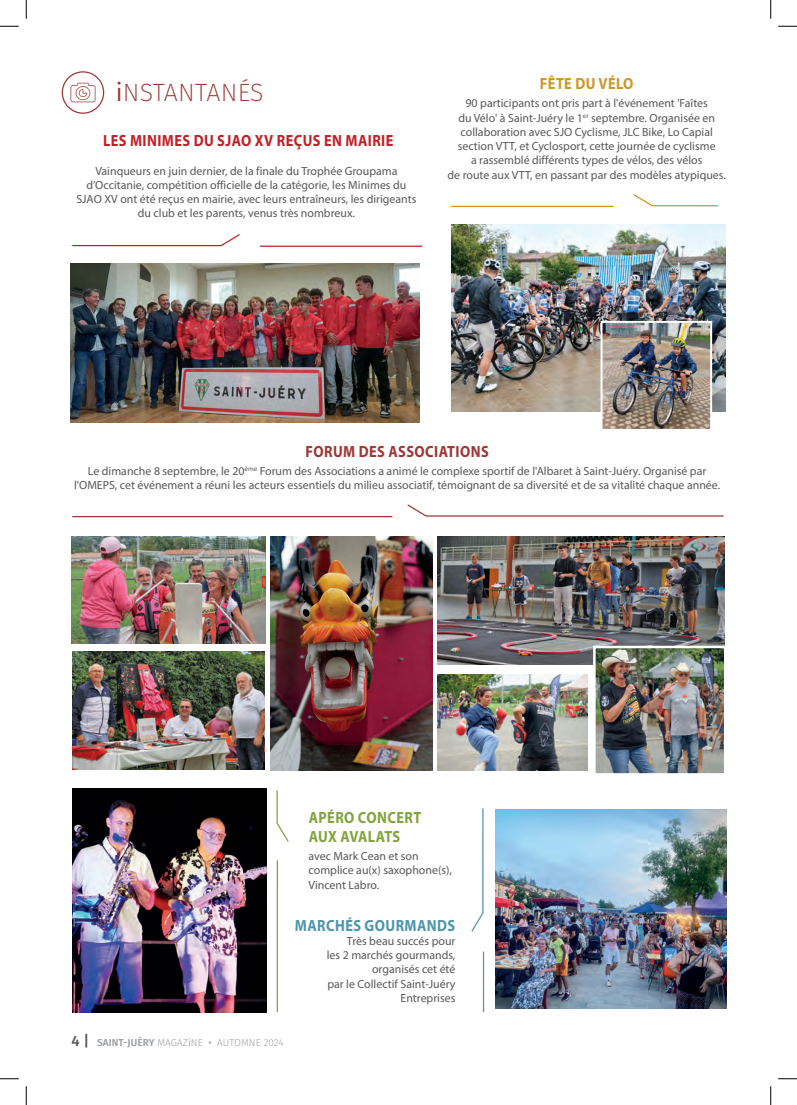
<style>
.page{position:relative;width:797px;height:1105px;background:#fff}
.page>*{position:absolute;margin:0;border:0;box-sizing:border-box;transform-origin:0 0}
.t1{font:200 25px "Fira Sans";letter-spacing:.01em;color:#9e3735}
.t2{font:700 16.25px "Myriad Pro";letter-spacing:.03em;color:#c12028;scale:.88 1}
.t3{font:700 16.25px/19.5px "Myriad Pro";letter-spacing:.03em;color:#82a43e;scale:.88 1}
.t4{font:700 16.25px "Myriad Pro";letter-spacing:.03em;color:#9e3735;scale:.88 1}
.t5{font:700 16.25px "Myriad Pro";letter-spacing:.03em;color:#4d96ac;scale:.88 1}
.t6{font:700 16.25px "Myriad Pro";letter-spacing:.03em;color:#cf9625;scale:.88 1}
.t7{font:11.88px/14.2px "Myriad Pro";color:#57585a;text-align:center}
.t8{font:300 10px "Fira Sans";letter-spacing:.005em;color:#9d9fa2}
.s1{font-weight:400}
.s2{font-weight:500;font-size:15px;color:#57585a}
.s3{font-weight:600}
</style>
<div class="page">
<img style="left:70px;top:264px;width:350px;height:159px">
<img style="left:72px;top:789px;width:195px;height:223px">
<img style="left:496px;top:809px;width:230px;height:199px">
<img style="left:451px;top:225px;width:274px;height:187px">
<img style="left:71px;top:537px;width:194px;height:106px">
<img style="left:438px;top:537px;width:286px;height:127px">
<img style="left:438px;top:674px;width:150px;height:96px">
<img style="left:596px;top:649px;width:127px;height:124px">
<div style="left:593px;top:646px;width:133px;height:130px;border:2px solid #fff"></div>
<img style="left:271px;top:537px;width:161px;height:233px">
<img style="left:72px;top:651px;width:192px;height:118px">
<img style="left:603px;top:324px;width:106px;height:104px">
<div style="left:600px;top:321px;width:112px;height:110px;border:2px solid #fff"></div>
<div style="left:62px;top:71px;width:42px;height:43px;border:1px solid #9e3735;border-radius:50%"></div>
<svg style="left:70px;top:83px;width:25px;height:19px"></svg>
<svg style="left:72px;top:234px;width:168px;height:13px"></svg>
<hr style="left:260px;top:246px;width:162px;height:1px;background:#c12028">
<svg style="left:633px;top:194px;width:86px;height:13px"></svg>
<hr style="left:451px;top:206px;width:162px;height:1px;background:#cf9625">
<svg style="left:407px;top:504px;width:317px;height:13px"></svg>
<hr style="left:72px;top:516px;width:320px;height:1px;background:#9e3735">
<svg style="left:276px;top:790px;width:13px;height:52px"></svg>
<hr style="left:277px;top:860px;width:1px;height:152px;background:#82a43e">
<svg style="left:471px;top:808px;width:13px;height:124px"></svg>
<hr style="left:483px;top:951px;width:1px;height:61px;background:#4d96ac">
<svg style="left:0;top:25px;width:19px;height:2px"></svg>
<svg style="left:778px;top:25px;width:19px;height:2px"></svg>
<svg style="left:0;top:1078px;width:19px;height:1px"></svg>
<svg style="left:778px;top:1078px;width:19px;height:1px"></svg>
<svg style="left:25px;top:0;width:2px;height:19px"></svg>
<svg style="left:25px;top:1086px;width:2px;height:19px"></svg>
<svg style="left:770px;top:0;width:1px;height:19px"></svg>
<svg style="left:770px;top:1086px;width:1px;height:19px"></svg>
<h1 class="t1" style="left:116px;top:74px;width:149px"><span class="s1">i</span>NSTANTANÉS</h1>
<h2 class="t2" style="left:103px;top:130px;width:331px">LES MINIMES DU SJAO XV REÇUS EN MAIRIE</h2>
<p class="t7" style="left:76px;top:163px;width:341px">Vainqueurs en juin dernier, de la finale du Trophée Groupama d’Occitanie, compétition officielle de la catégorie, les Minimes du SJAO XV ont été reçus en mairie, avec leurs entraîneurs, les dirigeants du club et les parents, venus très nombreux.</p>
<h2 class="t6" style="left:540px;top:73px;width:108px">FÊTE DU VÉLO</h2>
<p class="t7" style="left:447px;top:96px;width:280px">90 participants ont pris part à l'événement 'Faîtes<br>du Vélo' à Saint-Juéry le 1<sup>er</sup> septembre. Organisée en collaboration avec SJO Cyclisme, JLC Bike, Lo Capial section VTT, et Cyclosport, cette journée de cyclisme<br>a rassemblé différents types de vélos, des vélos<br>de route aux VTT, en passant par des modèles atypiques.</p>
<h2 class="t4" style="left:305px;top:441px;width:210px">FORUM DES ASSOCIATIONS</h2>
<p class="t7" style="left:74px;top:463px;width:647px">Le dimanche 8 septembre, le 20<sup>ème</sup> Forum des Associations a animé le complexe sportif de l'Albaret à Saint-Juéry. Organisé par l'OMEPS, cet événement a réuni les acteurs essentiels du milieu associatif, témoignant de sa diversité et de sa vitalité chaque année.</p>
<p class="t8" style="left:71px;top:1036px;width:214px"><span class="s2">4 |</span> <span class="s3">SAINT-JUÉRY</span> MAGAZ<span class="s1">i</span>NE <span class="s1">•</span> AUTOMNE 2024</p>
<h2 class="t3" style="left:309px;top:807px;width:129px">APÉRO CONCERT<br>AUX AVALATS</h2>
<p class="t7" style="left:308px;top:849px;width:145px;text-align:left">avec Mark Cean et son complice au(x) saxophone(s),<br>Vincent Labro.</p>
<h2 class="t5" style="left:295px;top:914px;width:184px">MARCHÉS GOURMANDS</h2>
<p class="t7" style="left:327px;top:933px;width:130px;text-align:right">Très beau succés pour<br>les 2 marchés gourmands, organisés cet été<br>par le Collectif Saint-Juéry<br>Entreprises</p>
</div>
